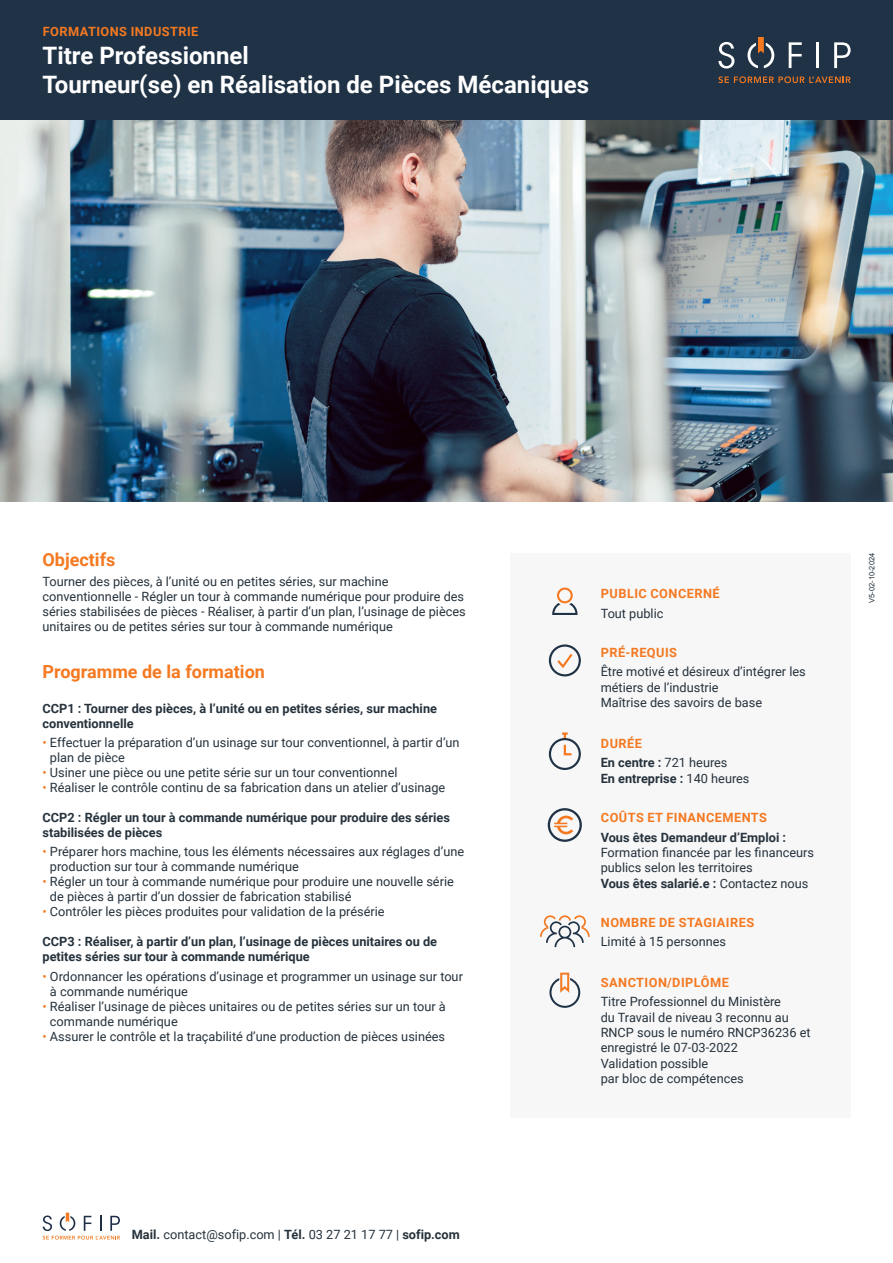
<style>
.page{position:relative;width:893px;height:1263px;background:#fff}
.page>*{position:absolute;margin:0;border:0;box-sizing:border-box;transform-origin:0 0}
.t1{font:700 24px/28.8px "Roboto";color:#fff}
.t2{font:700 18px "Roboto";color:#f47921}
.t3{font:12.75px/15.3px "Roboto";color:#26323c}
.t4{font:700 12.75px/15px "Roboto";color:#26323c}
.t5{font:700 12.75px "Roboto";letter-spacing:.035em;color:#f47921}
.t6{font:7.5px "Arial";color:#26323c}
.s1{color:#f47921}
.s2{font-weight:700}
.s3{font-weight:400}
</style>
<div class="page">
<div style="left:510px;top:553px;width:340px;height:564px;background:#f7f7f8"></div>
<img style="left:0;top:119px;width:893px;height:383px">
<div style="left:0;top:0;width:893px;height:119px;background:#1f3246"></div>
<svg style="left:718px;top:42px;width:16px;height:27px"></svg>
<svg style="left:789px;top:42px;width:13px;height:26px"></svg>
<hr style="left:816px;top:42px;width:3px;height:26px;background:#fff">
<svg style="left:834px;top:42px;width:17px;height:26px"></svg>
<svg style="left:718px;top:76px;width:133px;height:7px"></svg>
<svg style="left:747px;top:37px;width:27px;height:31px"></svg>
<svg style="left:43px;top:1212px;width:77px;height:27px"></svg>
<svg style="left:552px;top:588px;width:25px;height:27px"></svg>
<svg style="left:540px;top:915px;width:50px;height:32px"></svg>
<svg style="left:549px;top:644px;width:32px;height:32px"></svg>
<svg style="left:549px;top:732px;width:32px;height:38px"></svg>
<svg style="left:548px;top:808px;width:34px;height:34px"></svg>
<svg style="left:549px;top:973px;width:31px;height:35px"></svg>
<p class="t5" style="left:43px;top:22px;width:157px">FORMATIONS INDUSTRIE</p>
<h1 class="t1" style="left:43px;top:40px;width:548px">Titre Professionnel<br>Tourneur(se) en Réalisation de Pièces Mécaniques</h1>
<h2 class="t2" style="left:43px;top:547px;width:74px">Objectifs</h2>
<p class="t3" style="left:43px;top:573px;width:425px">Tourner des pièces, à l’unité ou en petites séries, sur machine conventionnelle - Régler un tour à commande numérique pour produire des séries stabilisées de pièces - Réaliser, à partir d’un plan, l’usinage de pièces unitaires ou de petites séries sur tour à commande numérique</p>
<h2 class="t2" style="left:43px;top:659px;width:224px">Programme de la formation</h2>
<p class="t4" style="left:43px;top:700px;width:396px">CCP1 : Tourner des pièces, à l’unité ou en petites séries, sur machine conventionnelle</p>
<p class="t3" style="left:50px;top:735px;width:411px;text-indent:-7px"><span class="s1">•</span> Effectuer la préparation d’un usinage sur tour conventionnel, à partir d’un plan de pièce</p>
<p class="t3" style="left:43px;top:764px;width:356px"><span class="s1">•</span> Usiner une pièce ou une petite série sur un tour conventionnel</p>
<p class="t3" style="left:43px;top:779px;width:404px"><span class="s1">•</span> Réaliser le contrôle continu de sa fabrication dans un atelier d’usinage</p>
<p class="t4" style="left:43px;top:810px;width:409px">CCP2 : Régler un tour à commande numérique pour produire des séries stabilisées de pièces</p>
<p class="t3" style="left:50px;top:844px;width:416px;text-indent:-7px"><span class="s1">•</span> Préparer hors machine, tous les éléments nécessaires aux réglages d’une production sur tour à commande numérique</p>
<p class="t3" style="left:50px;top:874px;width:405px;text-indent:-7px"><span class="s1">•</span> Régler un tour à commande numérique pour produire une nouvelle série de pièces à partir d’un dossier de fabrication stabilisé</p>
<p class="t3" style="left:43px;top:904px;width:344px"><span class="s1">•</span> Contrôler les pièces produites pour validation de la présérie</p>
<p class="t4" style="left:43px;top:934px;width:396px">CCP3 : Réaliser, à partir d’un plan, l’usinage de pièces unitaires ou de petites séries sur tour à commande numérique</p>
<p class="t3" style="left:50px;top:968px;width:414px;text-indent:-7px"><span class="s1">•</span> Ordonnancer les opérations d’usinage et programmer un usinage sur tour à commande numérique</p>
<p class="t3" style="left:50px;top:998px;width:397px;text-indent:-7px"><span class="s1">•</span> Réaliser l’usinage de pièces unitaires ou de petites séries sur un tour à commande numérique</p>
<p class="t3" style="left:43px;top:1028px;width:404px"><span class="s1">•</span> Assurer le contrôle et la traçabilité d’une production de pièces usinées</p>
<p class="t3" style="left:132px;top:1227px;width:329px"><span class="s2">Mail.</span> contact@sofip.com | <span class="s2">Tél.</span> 03 27 21 17 77 | <span class="s2">sofip.com</span></p>
<p class="t5" style="left:601px;top:585px;width:120px">PUBLIC CONCERNÉ</p>
<p class="t3" style="left:601px;top:605px;width:64px">Tout public</p>
<p class="t5" style="left:601px;top:643px;width:78px">PRÉ-REQUIS</p>
<p class="t3" style="left:601px;top:664px;width:207px">Être motivé et désireux d’intégrer les métiers de l’industrie<br>Maîtrise des savoirs de base</p>
<p class="t4" style="left:601px;top:733px;width:128px;line-height:19.5px"><span class="s1">DURÉE<br></span>En centre : <span class="s3">721 heures</span></p>
<p class="t4" style="left:601px;top:770px;width:150px">En entreprise : <span class="s3">140 heures</span></p>
<p class="t5" style="left:601px;top:809px;width:168px">COÛTS ET FINANCEMENTS</p>
<p class="t4" style="left:601px;top:829px;width:187px">Vous êtes Demandeur d’Emploi :</p>
<p class="t3" style="left:601px;top:844px;width:215px">Formation financée par les financeurs publics selon les territoires<br><span class="s2">Vous êtes salarié.e :</span> Contactez nous</p>
<p class="t5" style="left:601px;top:913px;width:155px">NOMBRE DE STAGIAIRES</p>
<p class="t3" style="left:601px;top:933px;width:127px">Limité à 15 personnes</p>
<p class="t5" style="left:601px;top:973px;width:129px">SANCTION/DIPLÔME</p>
<p class="t3" style="left:601px;top:994px;width:211px">Titre Professionnel du Ministère<br>du Travail de niveau 3 reconnu au<br>RNCP sous le numéro RNCP36236 et enregistré le 07-03-2022<br>Validation possible<br>par bloc de compétences</p>
<p class="t6" style="left:867px;top:603px;width:52px;rotate:-90deg">V5-02-10-2024</p>
</div>
